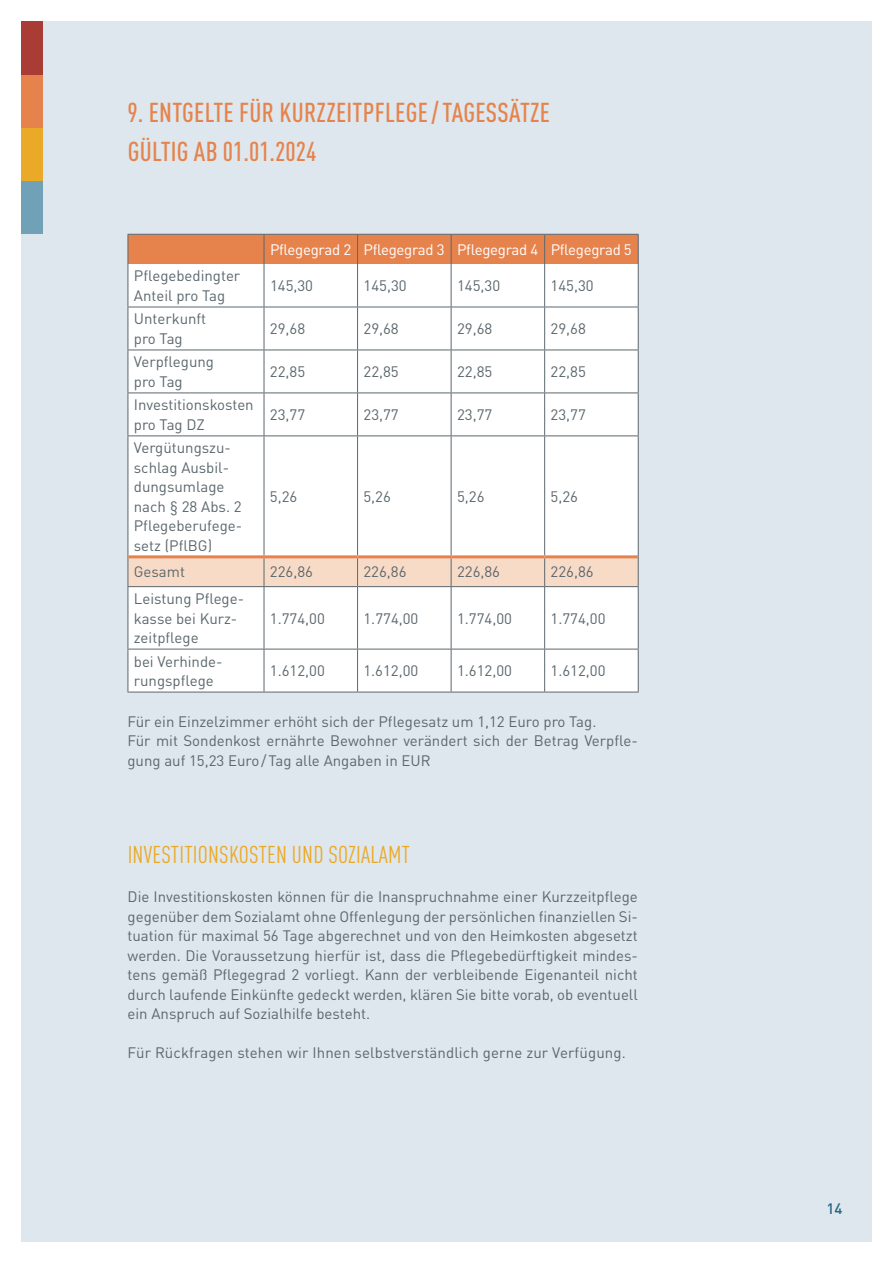
<style>
.page{position:relative;width:893px;height:1263px;background:#fff}
.page>*{position:absolute;margin:0;border:0;box-sizing:border-box;transform-origin:0 0}
.t1{font:500 condensed 27px/39px "DIN Pro";letter-spacing:.01em;color:#e6834d}
.t2{font:condensed 24px "DIN Pro";letter-spacing:.01em;color:#eba928}
.t3{font:15px/19.5px "DIN Pro";color:#5b676d}
.t4{font:15px "DIN Pro";letter-spacing:-.02em;color:#fff}
.t5{font:500 15px "DIN Pro";color:#266780}
</style>
<div class="page">
<div style="left:21px;top:21px;width:851px;height:1221px;background:#dee7ed"></div>
<div style="left:21px;top:181px;width:22px;height:53px;background:#71a1b6"></div>
<div style="left:21px;top:128px;width:22px;height:53px;background:#eba928"></div>
<div style="left:21px;top:74px;width:22px;height:54px;background:#e6834d"></div>
<div style="left:21px;top:21px;width:22px;height:53px;background:#a93d36"></div>
<div style="left:129px;top:264px;width:509px;height:428px;background:#fff"></div>
<div style="left:128px;top:234px;width:511px;height:30px;background:#e6834d"></div>
<hr style="left:128px;top:264px;width:1px;height:43px;background:#5b676d">
<hr style="left:264px;top:264px;width:1px;height:43px;background:#5b676d">
<hr style="left:357px;top:264px;width:1px;height:43px;background:#5b676d">
<hr style="left:451px;top:264px;width:1px;height:43px;background:#5b676d">
<hr style="left:544px;top:264px;width:1px;height:43px;background:#5b676d">
<hr style="left:638px;top:264px;width:1px;height:43px;background:#5b676d">
<hr style="left:128px;top:307px;width:136px;height:1px;background:#5b676d">
<hr style="left:128px;top:307px;width:1px;height:43px;background:#5b676d">
<hr style="left:264px;top:307px;width:94px;height:1px;background:#5b676d">
<hr style="left:264px;top:307px;width:1px;height:43px;background:#5b676d">
<hr style="left:358px;top:307px;width:93px;height:1px;background:#5b676d">
<hr style="left:357px;top:307px;width:1px;height:43px;background:#5b676d">
<hr style="left:451px;top:307px;width:94px;height:1px;background:#5b676d">
<hr style="left:451px;top:307px;width:1px;height:43px;background:#5b676d">
<hr style="left:545px;top:307px;width:94px;height:1px;background:#5b676d">
<hr style="left:544px;top:307px;width:1px;height:43px;background:#5b676d">
<hr style="left:638px;top:307px;width:1px;height:43px;background:#5b676d">
<hr style="left:128px;top:350px;width:136px;height:1px;background:#5b676d">
<hr style="left:128px;top:350px;width:1px;height:43px;background:#5b676d">
<hr style="left:264px;top:350px;width:94px;height:1px;background:#5b676d">
<hr style="left:264px;top:350px;width:1px;height:43px;background:#5b676d">
<hr style="left:358px;top:350px;width:93px;height:1px;background:#5b676d">
<hr style="left:357px;top:350px;width:1px;height:43px;background:#5b676d">
<hr style="left:451px;top:350px;width:94px;height:1px;background:#5b676d">
<hr style="left:451px;top:350px;width:1px;height:43px;background:#5b676d">
<hr style="left:545px;top:350px;width:94px;height:1px;background:#5b676d">
<hr style="left:544px;top:350px;width:1px;height:43px;background:#5b676d">
<hr style="left:638px;top:350px;width:1px;height:43px;background:#5b676d">
<hr style="left:128px;top:393px;width:136px;height:1px;background:#5b676d">
<hr style="left:128px;top:393px;width:1px;height:42px;background:#5b676d">
<hr style="left:264px;top:393px;width:94px;height:1px;background:#5b676d">
<hr style="left:264px;top:393px;width:1px;height:42px;background:#5b676d">
<hr style="left:358px;top:393px;width:93px;height:1px;background:#5b676d">
<hr style="left:357px;top:393px;width:1px;height:42px;background:#5b676d">
<hr style="left:451px;top:393px;width:94px;height:1px;background:#5b676d">
<hr style="left:451px;top:393px;width:1px;height:42px;background:#5b676d">
<hr style="left:545px;top:393px;width:94px;height:1px;background:#5b676d">
<hr style="left:544px;top:393px;width:1px;height:42px;background:#5b676d">
<hr style="left:638px;top:393px;width:1px;height:42px;background:#5b676d">
<hr style="left:128px;top:435px;width:136px;height:1px;background:#5b676d">
<hr style="left:128px;top:436px;width:1px;height:121px;background:#5b676d">
<hr style="left:264px;top:435px;width:94px;height:1px;background:#5b676d">
<hr style="left:264px;top:436px;width:1px;height:119px;background:#5b676d">
<hr style="left:358px;top:435px;width:93px;height:1px;background:#5b676d">
<hr style="left:357px;top:436px;width:1px;height:119px;background:#5b676d">
<hr style="left:451px;top:435px;width:94px;height:1px;background:#5b676d">
<hr style="left:451px;top:436px;width:1px;height:119px;background:#5b676d">
<hr style="left:545px;top:435px;width:94px;height:1px;background:#5b676d">
<hr style="left:544px;top:436px;width:1px;height:119px;background:#5b676d">
<hr style="left:638px;top:436px;width:1px;height:121px;background:#5b676d">
<hr style="left:128px;top:587px;width:1px;height:62px;background:#5b676d">
<hr style="left:264px;top:587px;width:1px;height:62px;background:#5b676d">
<hr style="left:357px;top:587px;width:1px;height:62px;background:#5b676d">
<hr style="left:451px;top:587px;width:1px;height:62px;background:#5b676d">
<hr style="left:544px;top:587px;width:1px;height:62px;background:#5b676d">
<hr style="left:638px;top:587px;width:1px;height:62px;background:#5b676d">
<hr style="left:128px;top:649px;width:136px;height:1px;background:#5b676d">
<hr style="left:128px;top:649px;width:1px;height:43px;background:#5b676d">
<hr style="left:264px;top:649px;width:94px;height:1px;background:#5b676d">
<hr style="left:264px;top:649px;width:1px;height:43px;background:#5b676d">
<hr style="left:358px;top:649px;width:93px;height:1px;background:#5b676d">
<hr style="left:357px;top:649px;width:1px;height:43px;background:#5b676d">
<hr style="left:451px;top:649px;width:94px;height:1px;background:#5b676d">
<hr style="left:451px;top:649px;width:1px;height:43px;background:#5b676d">
<hr style="left:545px;top:649px;width:94px;height:1px;background:#5b676d">
<hr style="left:544px;top:649px;width:1px;height:43px;background:#5b676d">
<hr style="left:638px;top:649px;width:1px;height:43px;background:#5b676d">
<div style="left:128px;top:557px;width:511px;height:29px;background:#f8dbc7"></div>
<hr style="left:128px;top:586px;width:136px;height:1px;background:#5b676d">
<hr style="left:264px;top:586px;width:94px;height:1px;background:#5b676d">
<hr style="left:358px;top:586px;width:93px;height:1px;background:#5b676d">
<hr style="left:451px;top:586px;width:94px;height:1px;background:#5b676d">
<hr style="left:545px;top:586px;width:94px;height:1px;background:#5b676d">
<hr style="left:128px;top:692px;width:136px;height:1px;background:#5b676d">
<hr style="left:264px;top:692px;width:94px;height:1px;background:#5b676d">
<hr style="left:358px;top:692px;width:93px;height:1px;background:#5b676d">
<hr style="left:451px;top:692px;width:94px;height:1px;background:#5b676d">
<hr style="left:545px;top:692px;width:94px;height:1px;background:#5b676d">
<hr style="left:128px;top:555px;width:136px;height:3px;background:#e6834d">
<hr style="left:264px;top:555px;width:94px;height:3px;background:#e6834d">
<hr style="left:358px;top:555px;width:93px;height:3px;background:#e6834d">
<hr style="left:451px;top:555px;width:94px;height:3px;background:#e6834d">
<hr style="left:545px;top:555px;width:93px;height:3px;background:#e6834d">
<h1 class="t1" style="left:128px;top:91px;width:424px">9. ENTGELTE FÜR KURZZEITPFLEGE/TAGESSÄTZE<br>GÜLTIG AB 01.01.2024</h1>
<p class="t4" style="left:270px;top:238px;width:363px">Pflegegrad 2 Pflegegrad 3 Pflegegrad 4 Pflegegrad 5</p>
<p class="t3" style="left:134px;top:265px;width:108px">Pflegebedingter<br>Anteil pro Tag</p>
<p class="t3" style="left:270px;top:275px;width:45px">145,30</p>
<p class="t3" style="left:364px;top:275px;width:45px">145,30</p>
<p class="t3" style="left:457px;top:275px;width:45px">145,30</p>
<p class="t3" style="left:551px;top:275px;width:45px">145,30</p>
<p class="t3" style="left:134px;top:308px;width:74px">Unterkunft pro Tag</p>
<p class="t3" style="left:270px;top:318px;width:37px">29,68</p>
<p class="t3" style="left:364px;top:318px;width:37px">29,68</p>
<p class="t3" style="left:457px;top:318px;width:37px">29,68</p>
<p class="t3" style="left:551px;top:318px;width:37px">29,68</p>
<p class="t3" style="left:134px;top:351px;width:82px">Verpflegung pro Tag</p>
<p class="t3" style="left:270px;top:361px;width:37px">22,85</p>
<p class="t3" style="left:363px;top:361px;width:37px">22,85</p>
<p class="t3" style="left:457px;top:361px;width:37px">22,85</p>
<p class="t3" style="left:551px;top:361px;width:37px">22,85</p>
<p class="t3" style="left:134px;top:394px;width:121px">Investitionskosten pro Tag DZ</p>
<p class="t3" style="left:270px;top:404px;width:37px">23,77</p>
<p class="t3" style="left:363px;top:404px;width:37px">23,77</p>
<p class="t3" style="left:457px;top:404px;width:37px">23,77</p>
<p class="t3" style="left:551px;top:404px;width:37px">23,77</p>
<p class="t3" style="left:134px;top:437px;width:110px">Vergütungszu&shy;schlag Ausbil&shy;dungsumlage nach § 28 Abs. 2<br>Pflegeberufege&shy;setz (PflBG)</p>
<p class="t3" style="left:270px;top:486px;width:29px">5,26</p>
<p class="t3" style="left:363px;top:486px;width:29px">5,26</p>
<p class="t3" style="left:457px;top:486px;width:29px">5,26</p>
<p class="t3" style="left:551px;top:486px;width:29px">5,26</p>
<p class="t3" style="left:134px;top:561px;width:53px">Gesamt</p>
<p class="t3" style="left:270px;top:561px;width:45px">226,86</p>
<p class="t3" style="left:363px;top:561px;width:45px">226,86</p>
<p class="t3" style="left:457px;top:561px;width:45px">226,86</p>
<p class="t3" style="left:551px;top:561px;width:45px">226,86</p>
<p class="t3" style="left:134px;top:588px;width:112px">Leistung Pflege&shy;kasse bei Kurz&shy;zeitpflege</p>
<p class="t3" style="left:270px;top:607px;width:56px">1.774,00</p>
<p class="t3" style="left:363px;top:607px;width:56px">1.774,00</p>
<p class="t3" style="left:457px;top:607px;width:56px">1.774,00</p>
<p class="t3" style="left:551px;top:607px;width:56px">1.774,00</p>
<p class="t3" style="left:134px;top:650px;width:90px">bei Verhinde&shy;rungspflege</p>
<p class="t3" style="left:270px;top:660px;width:56px">1.612,00</p>
<p class="t3" style="left:363px;top:660px;width:56px">1.612,00</p>
<p class="t3" style="left:457px;top:660px;width:56px">1.612,00</p>
<p class="t3" style="left:550px;top:660px;width:56px">1.612,00</p>
<p class="t3" style="left:127px;top:711px;width:512px">Für ein Einzelzimmer erhöht sich der Pflegesatz um 1,12 Euro pro Tag.<br>Für mit Sondenkost ernährte Bewohner verändert sich der Betrag Verpfle&shy;gung auf 15,23 Euro/Tag alle Angaben in EUR</p>
<h2 class="t2" style="left:128px;top:838px;width:284px">INVESTITIONSKOSTEN UND SOZIALAMT</h2>
<p class="t3" style="left:128px;top:886px;width:512px;text-align:justify">Die Investitionskosten können für die Inanspruchnahme einer Kurzzeitpflege gegenüber dem Sozialamt ohne Offenlegung der persönlichen finanziellen Si&shy;tuation für maximal 56 Tage abgerechnet und von den Heimkosten abgesetzt werden. Die Voraussetzung hierfür ist, dass die Pflegebedürftigkeit mindes&shy;tens gemäß Pflegegrad 2 vorliegt. Kann der verbleibende Eigenanteil nicht durch laufende Einkünfte gedeckt werden, klären Sie bitte vorab, ob eventuell ein Anspruch auf Sozialhilfe besteht.</p>
<p class="t3" style="left:128px;top:1042px;width:500px">Für Rückfragen stehen wir Ihnen selbstverständlich gerne zur Verfügung.</p>
<p class="t5" style="left:826px;top:1197px;width:17px">14</p>
</div>
